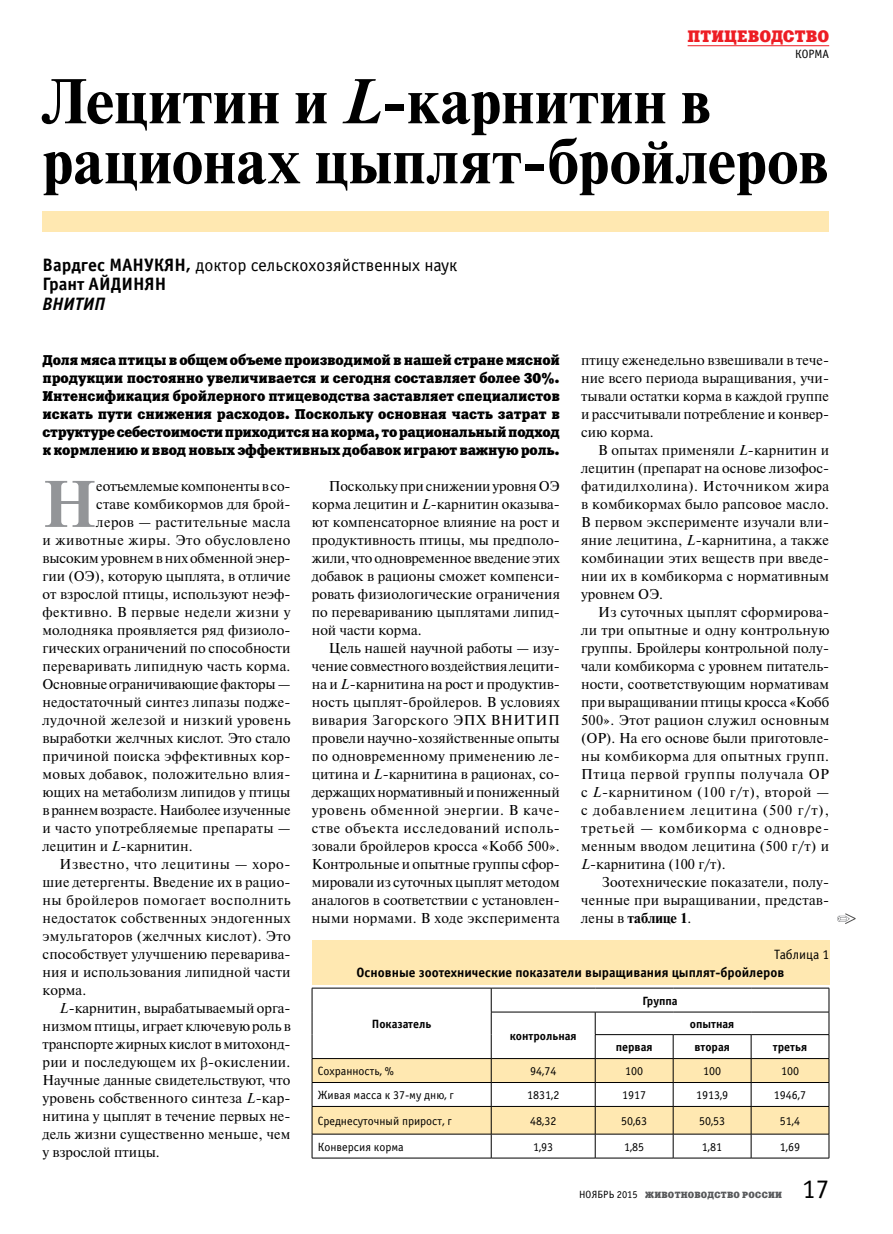
<style>
.page{position:relative;width:893px;height:1234px;background:#fff}
.page>*{position:absolute;margin:0;border:0;box-sizing:border-box;transform-origin:0 0}
.t1{font:700 65.7px "Newton C";color:#939598}
.t2{font:700 63px/60px "Newton C";letter-spacing:.015em;color:#000}
.t3{font:27px "Officina Sans C";color:#000}
.t4{font:18px/19.5px "Officina Sans C";color:#000}
.t5{font:italic 700 18px "Officina Sans C";color:#000}
.t6{font:16.5px "Xenia C";color:#ed1d24}
.t7{font:14.25px/18px "Newton C";letter-spacing:.005em;color:#000;text-align:justify}
.t8{font:14.25px "Newton C";letter-spacing:.025em;color:#000}
.t9{font:14.25px "Newton C";letter-spacing:.03em;color:#000}
.t10{font:14.25px "Newton C";letter-spacing:-.015em;color:#000}
.t11{font:14.25px "Newton C";letter-spacing:.04em;color:#000}
.t12{font:14.25px "Newton C";letter-spacing:.035em;color:#000}
.t13{font:14.1px/18px "Xenia C";letter-spacing:-.015em;color:#000;text-align:justify}
.t14{font:700 13.5px "Officina Sans C";color:#000}
.t15{font:13.5px "Officina Sans C";color:#000}
.t16{font:12px "Officina Sans C";color:#000}
.t17{font:700 12px "Officina Sans C";color:#000}
.t18{font:10.5px "Officina Sans C";color:#000}
.t19{font:9px "Xenia C";letter-spacing:.03em;color:#58595b}
.s1{font-style:italic}
.s2{font-weight:700}
.s3{font-family:"Officina Sans C";font-size:10.5px;color:#000}
</style>
<div class="page">
<hr style="left:688px;top:45px;width:141px;height:1px;background:#ed1d24">
<div style="left:43px;top:211px;width:786px;height:20px;background:#ffe8b1"></div>
<svg style="left:837px;top:913px;width:19px;height:11px"></svg>
<hr style="left:312px;top:1157px;width:179px;height:1px;background:#000">
<hr style="left:491px;top:1157px;width:104px;height:1px;background:#000">
<hr style="left:595px;top:1157px;width:78px;height:1px;background:#000">
<hr style="left:673px;top:1157px;width:78px;height:1px;background:#000">
<hr style="left:751px;top:1157px;width:78px;height:1px;background:#000">
<hr style="left:312px;top:987px;width:179px;height:1px;background:#000">
<hr style="left:491px;top:987px;width:104px;height:1px;background:#000">
<hr style="left:595px;top:987px;width:78px;height:1px;background:#000">
<hr style="left:673px;top:987px;width:78px;height:1px;background:#000">
<hr style="left:751px;top:987px;width:78px;height:1px;background:#000">
<svg style="left:312px;top:988px;width:518px;height:169px"></svg>
<div style="left:312px;top:939px;width:517px;height:44px;background:#ffe8b1"></div>
<p class="t6" style="left:687px;top:26px;width:73px">Птицеводство</p>
<p class="t16" style="left:795px;top:48px;width:15px">Корма</p>
<h2 class="t2" style="left:43px;top:71px;width:787px">Лецитин и <span class="s1">L</span>-карнитин в рационах цыплят-бройлеров</h2>
<p class="t4" style="left:43px;top:255px;width:417px"><span class="s2">Вардгес МАНУКЯН,</span> доктор сельскохозяйственных наук<br><span class="s2">Грант АЙДИНЯН</span></p>
<p class="t5" style="left:43px;top:293px;width:64px">ВНИТИП</p>
<p class="t13" style="left:43px;top:351px;width:519px">Доля мяса птицы в общем объеме производимой в нашей стране мясной продукции постоянно увеличивается и сегодня составляет более 30%.<br>Интенсификация бройлерного птицеводства заставляет специалистов искать пути снижения расходов. Поскольку основная часть затрат в структуре себестоимости приходится на корма, то рациональный подход к кормлению и ввод новых эффективных добавок играют важную роль.</p>
<p class="t7" style="left:581px;top:351px;width:250px">птицу еженедельно взвешивали в тече&shy;ние всего периода выращивания, учи&shy;тывали остатки корма в каждой группе и рассчитывали потребление и конвер&shy;сию корма.</p>
<p class="t7" style="left:581px;top:441px;width:250px;text-indent:17px">В опытах применяли <span class="s1">L</span>-карнитин и лецитин (препарат на основе лизофос&shy;фатидилхолина). Источником жира в комбикормах было рапсовое масло.<br>В первом эксперименте изучали вли&shy;яние лецитина, <span class="s1">L</span>-карнитина, а также комбинации этих веществ при введе&shy;нии их в комбикорма с нормативным уровнем ОЭ.</p>
<p class="t7" style="left:581px;top:603px;width:250px;text-indent:17px">Из суточных цыплят сформирова&shy;ли три опытные и одну контрольную группы. Бройлеры контрольной полу&shy;чали комбикорма с уровнем питатель&shy;ности, соответствующим нормативам при выращивании птицы кросса «Кобб 500». Этот рацион служил основным (ОР). На его основе были приготовле&shy;ны комбикорма для опытных групп.<br>Птица первой группы получала ОР с <span class="s1">L</span>-карнитином (100 г/т), второй — с добавлением лецитина (500 г/т), третьей — комбикорма с одновре&shy;менным вводом лецитина (500 г/т) и <span class="s1">L</span>-карнитина (100 г/т).</p>
<p class="t7" style="left:581px;top:873px;width:250px;text-indent:21px">Зоотехнические показатели, полу&shy;ченные при выращивании, представ&shy;лены в <span class="s2">таблице 1</span>.</p>
<p class="t7" style="left:312px;top:477px;width:250px;text-indent:17px">Поскольку при снижении уровня ОЭ корма лецитин и <span class="s1">L</span>-карнитин оказыва&shy;ют компенсаторное влияние на рост и продуктивность птицы, мы предполо&shy;жили, что одновременное введение этих добавок в рационы сможет компенси&shy;ровать физиологические ограничения по перевариванию цыплятами липид&shy;ной части корма.</p>
<p class="t7" style="left:312px;top:639px;width:250px;text-align:left;text-indent:17px">Цель нашей научной работы — изу&shy;чение совместного воздействия лецити&shy;на и <span class="s1">L</span>-карнитина на рост и продуктив&shy;ность цыплят-бройлеров. В условиях вивария Загорского ЭПХ ВНИТИП провели научно-хозяйственные опыты по одновременному применению ле-- цитина и <span class="s1">L</span>-карнитина в рационах, со-- держащих нормативный и пониженный уровень обменной энергии. В каче&shy;стве объекта исследований исполь&shy;зовали бройлеров кросса «Кобб 500».<br>Контрольные и опытные группы сфор&shy;мировали из суточных цыплят методом аналогов в соответствии с установлен&shy;ными нормами. В ходе эксперимента</p>
<h1 class="t1" style="left:43px;top:467px;width:55px">Н</h1>
<p class="t10" style="left:96px;top:478px;width:192px">еотъемлемые компоненты в со--</p>
<p class="t7" style="left:96px;top:495px;width:196px">ставе комбикормов для брой-</p>
<p class="t8" style="left:96px;top:514px;width:196px">леров — растительные масла</p>
<p class="t12" style="left:43px;top:532px;width:249px">и животные жиры. Это обусловлено</p>
<p class="t7" style="left:43px;top:549px;width:250px">высоким уровнем в них обменной энер-</p>
<p class="t7" style="left:43px;top:567px;width:250px">гии (ОЭ), которую цыплята, в отличие</p>
<p class="t7" style="left:43px;top:585px;width:248px">от взрослой птицы, используют неэф-</p>
<p class="t9" style="left:43px;top:604px;width:250px">фективно. В первые недели жизни у</p>
<p class="t7" style="left:43px;top:621px;width:250px">молодняка проявляется ряд физиоло-</p>
<p class="t7" style="left:43px;top:639px;width:250px">гических ограничений по способности</p>
<p class="t7" style="left:43px;top:657px;width:249px">переваривать липидную часть корма.</p>
<p class="t10" style="left:43px;top:676px;width:250px">Основные ограничивающие факторы—</p>
<p class="t7" style="left:43px;top:693px;width:250px">недостаточный синтез липазы подже-</p>
<p class="t9" style="left:43px;top:712px;width:249px">лудочной железой и низкий уровень</p>
<p class="t7" style="left:43px;top:729px;width:250px">выработки желчных кислот. Это стало</p>
<p class="t7" style="left:43px;top:747px;width:250px">причиной поиска эффективных кор-</p>
<p class="t8" style="left:43px;top:766px;width:248px">мовых добавок, положительно влия-</p>
<p class="t7" style="left:43px;top:783px;width:250px">ющих на метаболизм липидов у птицы</p>
<p class="t7" style="left:43px;top:801px;width:250px">в раннем возрасте. наиболее изученные</p>
<p class="t8" style="left:43px;top:820px;width:250px">и часто употребляемые препараты —</p>
<p class="t7" style="left:43px;top:837px;width:152px">лецитин и <span class="s1">L</span>-карнитин.</p>
<p class="t11" style="left:60px;top:856px;width:233px">Известно, что лецитины — хоро-</p>
<p class="t7" style="left:43px;top:873px;width:248px">шие детергенты. Введение их в рацио-</p>
<p class="t11" style="left:43px;top:892px;width:249px">ны бройлеров помогает восполнить</p>
<p class="t7" style="left:43px;top:909px;width:249px">недостаток собственных эндогенных</p>
<p class="t8" style="left:43px;top:928px;width:250px">эмульгаторов (желчных кислот). Это</p>
<p class="t7" style="left:43px;top:945px;width:250px">способствует улучшению переварива-</p>
<p class="t7" style="left:43px;top:963px;width:250px">ния и использования липидной части</p>
<p class="t7" style="left:43px;top:981px;width:45px">корма.</p>
<p class="t7" style="left:60px;top:999px;width:233px"><span class="s1">L</span>-карнитин, вырабатываемый орга-</p>
<p class="t7" style="left:43px;top:1017px;width:250px">низмом птицы, играет ключевую роль в</p>
<p class="t7" style="left:43px;top:1035px;width:248px">транспорте жирных кислот в митохонд-</p>
<p class="t7" style="left:43px;top:1053px;width:249px">рии и последующем их -окислении.</p>
<p class="t7" style="left:43px;top:1071px;width:250px">Научные данные свидетельствуют, что</p>
<p class="t7" style="left:43px;top:1089px;width:248px">уровень собственного синтеза <span class="s1">L</span>-кар-</p>
<p class="t7" style="left:43px;top:1107px;width:246px">нитина у цыплят в течение первых не--</p>
<p class="t7" style="left:43px;top:1125px;width:250px">дель жизни существенно меньше, чем</p>
<p class="t7" style="left:43px;top:1143px;width:119px">у взрослой птицы.</p>
<p class="t15" style="left:774px;top:947px;width:57px">Таблица 1</p>
<p class="t14" style="left:357px;top:964px;width:429px">Основные зоотехнические показатели выращивания цыплят-бройлеров</p>
<p class="t17" style="left:642px;top:993px;width:37px">Группа</p>
<p class="t17" style="left:372px;top:1016px;width:61px">Показатель</p>
<p class="t17" style="left:690px;top:1016px;width:46px">опытная</p>
<p class="t17" style="left:510px;top:1028px;width:68px">контрольная</p>
<p class="t17" style="left:616px;top:1039px;width:38px">первая</p>
<p class="t17" style="left:694px;top:1039px;width:37px">вторая</p>
<p class="t17" style="left:773px;top:1039px;width:36px">третья</p>
<p class="t16" style="left:318px;top:1064px;width:77px">Сохранность, %</p>
<p class="t16" style="left:530px;top:1064px;width:28px">94,74</p>
<p class="t16" style="left:625px;top:1064px;width:19px">100</p>
<p class="t16" style="left:703px;top:1064px;width:19px">100</p>
<p class="t16" style="left:781px;top:1064px;width:19px">100</p>
<p class="t16" style="left:318px;top:1088px;width:138px">Живая масса к 37-му дню, г</p>
<p class="t16" style="left:527px;top:1088px;width:34px">1831,2</p>
<p class="t16" style="left:622px;top:1088px;width:25px">1917</p>
<p class="t16" style="left:696px;top:1088px;width:34px">1913,9</p>
<p class="t16" style="left:774px;top:1088px;width:34px">1946,7</p>
<p class="t16" style="left:318px;top:1113px;width:136px">Среднесуточный прирост, г</p>
<p class="t16" style="left:530px;top:1113px;width:28px">48,32</p>
<p class="t16" style="left:621px;top:1113px;width:28px">50,63</p>
<p class="t16" style="left:699px;top:1113px;width:28px">50,53</p>
<p class="t16" style="left:780px;top:1113px;width:22px">51,4</p>
<p class="t16" style="left:318px;top:1139px;width:88px">Конверсия корма</p>
<p class="t16" style="left:533px;top:1139px;width:22px">1,93</p>
<p class="t16" style="left:624px;top:1139px;width:22px">1,85</p>
<p class="t16" style="left:702px;top:1139px;width:22px">1,81</p>
<p class="t16" style="left:780px;top:1139px;width:22px">1,69</p>
<p class="t18" style="left:579px;top:1188px;width:7px">ноябрь</p>
<p class="t19" style="left:617px;top:1188px;width:167px"><span class="s3">2015</span> ЖИВОТНОВОДСТВО РОССИИ</p>
<h3 class="t3" style="left:802px;top:1174px;width:28px">17</h3>
</div>
